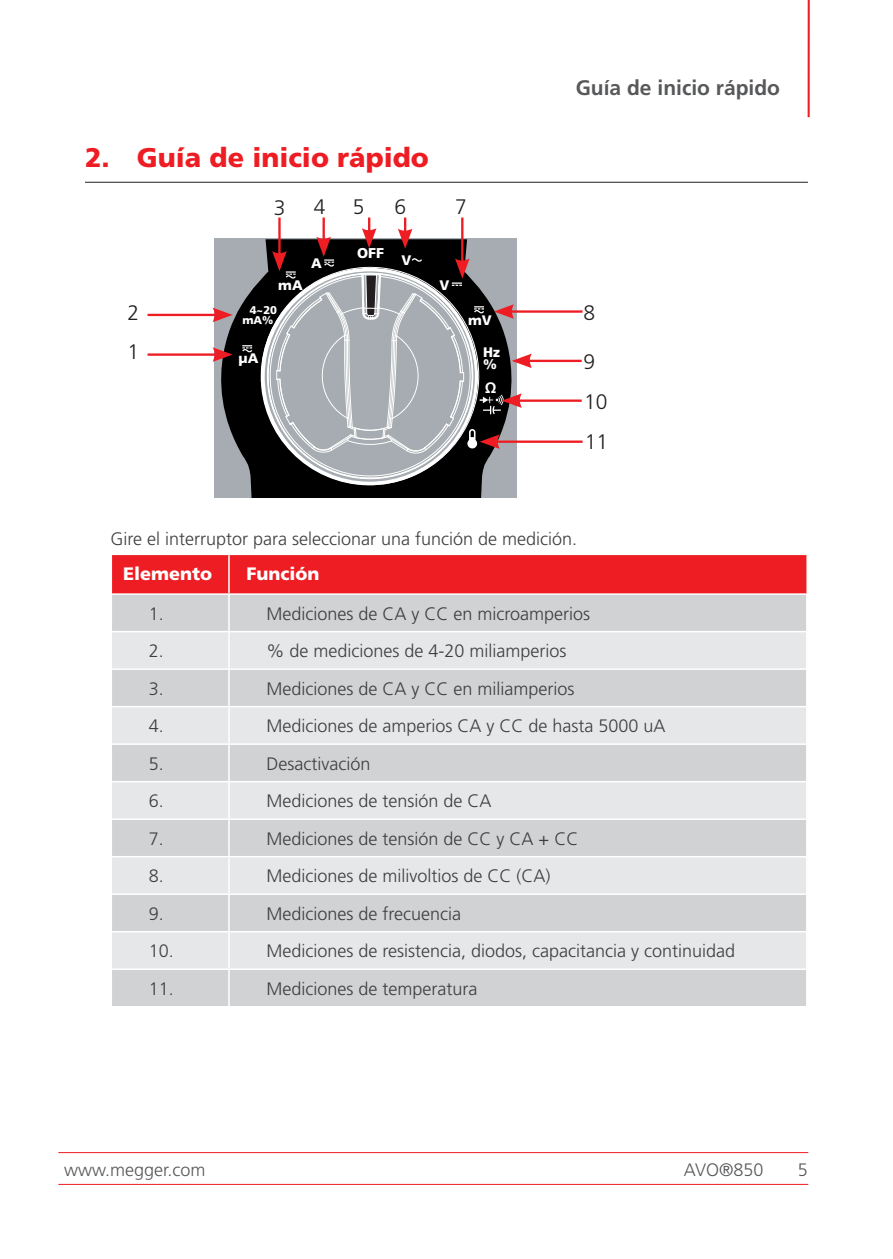
<style>
.page{position:relative;width:893px;height:1259px;background:#fff}
.page>*{position:absolute;margin:0;border:0;box-sizing:border-box;transform-origin:0 0}
.t1{font:900 27px "Frutiger LT Pro";color:#ee1d23}
.t2{font:700 21px "Frutiger LT Pro";color:#57585a}
.t3{font:300 21px "Frutiger LT Pro";color:#231f20}
.Table_Body_copy{font:300 18px "Frutiger LT Pro";color:#3e3e3f}
.Body{font:300 18px "Frutiger LT Pro";color:#3e3e3f}
.t4{font:300 18px "Frutiger LT Pro";color:#57585a}
.TableHeader{font:900 18px "Frutiger LT Pro";color:#fff}
.t5{font:700 15.3px "Frutiger LT Pro";color:#fff}
.t6{font:900 14.1px "Frutiger LT Pro";color:#fff}
.t7{font:900 13.8px/12.3px "Frutiger LT Pro";color:#fff}
.t8{font:900 11.1px/9.9px "Frutiger LT Pro";color:#fff}
</style>
<div class="page">
<hr style="left:58px;top:1152px;width:750px;height:1px;background:#ee1d23">
<hr style="left:58px;top:1184px;width:750px;height:1px;background:#ee1d23">
<hr style="left:808px;top:0;width:2px;height:117px;background:#ee1d23">
<hr style="left:85px;top:182px;width:723px;height:1px;background:#231f20">
<svg style="left:215px;top:239px;width:302px;height:259px;background:#494c4e"></svg>
<svg style="left:261px;top:267px;width:218px;height:218px;background:#3b3b3b"></svg>
<svg style="left:242px;top:345px;width:10px;height:7px"></svg>
<hr style="left:495px;top:440px;width:88px;height:3px;background:#ee1d23">
<hr style="left:517px;top:399px;width:65px;height:3px;background:#ee1d23">
<hr style="left:527px;top:360px;width:55px;height:2px;background:#ee1d23">
<hr style="left:509px;top:310px;width:74px;height:3px;background:#ee1d23">
<svg style="left:267px;top:217px;width:265px;height:262px"></svg>
<hr style="left:148px;top:353px;width:69px;height:3px;background:#ee1d23">
<svg style="left:212px;top:347px;width:21px;height:15px"></svg>
<hr style="left:148px;top:314px;width:69px;height:2px;background:#ee1d23">
<svg style="left:212px;top:308px;width:21px;height:14px"></svg>
<div style="left:112px;top:555px;width:694px;height:38px;background:#ee1d23"></div>
<div style="left:112px;top:595px;width:694px;height:411px;background:#d1d2d4"></div>
<svg style="left:112px;top:632px;width:694px;height:336px;background:#dcdddf"></svg>
<hr style="left:228px;top:555px;width:2px;height:38px;background:#fff">
<hr style="left:228px;top:595px;width:2px;height:36px;background:#fff">
<hr style="left:228px;top:632px;width:2px;height:36px;background:#fff">
<hr style="left:228px;top:670px;width:2px;height:36px;background:#fff">
<hr style="left:228px;top:707px;width:2px;height:36px;background:#fff">
<hr style="left:228px;top:745px;width:2px;height:36px;background:#fff">
<hr style="left:228px;top:782px;width:2px;height:36px;background:#fff">
<hr style="left:228px;top:820px;width:2px;height:36px;background:#fff">
<hr style="left:228px;top:857px;width:2px;height:36px;background:#fff">
<hr style="left:228px;top:895px;width:2px;height:36px;background:#fff">
<hr style="left:228px;top:932px;width:2px;height:36px;background:#fff">
<hr style="left:228px;top:970px;width:2px;height:36px;background:#fff">
<hr style="left:112px;top:631px;width:117px;height:1px;background:#fff">
<hr style="left:229px;top:631px;width:577px;height:1px;background:#fff">
<hr style="left:112px;top:668px;width:117px;height:2px;background:#fff">
<hr style="left:229px;top:668px;width:577px;height:2px;background:#fff">
<hr style="left:112px;top:706px;width:117px;height:1px;background:#fff">
<hr style="left:229px;top:706px;width:577px;height:1px;background:#fff">
<hr style="left:112px;top:743px;width:117px;height:2px;background:#fff">
<hr style="left:229px;top:743px;width:577px;height:2px;background:#fff">
<hr style="left:112px;top:781px;width:117px;height:1px;background:#fff">
<hr style="left:229px;top:781px;width:577px;height:1px;background:#fff">
<hr style="left:112px;top:818px;width:117px;height:2px;background:#fff">
<hr style="left:229px;top:818px;width:577px;height:2px;background:#fff">
<hr style="left:112px;top:856px;width:117px;height:1px;background:#fff">
<hr style="left:229px;top:856px;width:577px;height:1px;background:#fff">
<hr style="left:112px;top:893px;width:117px;height:2px;background:#fff">
<hr style="left:229px;top:893px;width:577px;height:2px;background:#fff">
<hr style="left:112px;top:931px;width:117px;height:1px;background:#fff">
<hr style="left:229px;top:931px;width:577px;height:1px;background:#fff">
<hr style="left:112px;top:968px;width:117px;height:2px;background:#fff">
<hr style="left:229px;top:968px;width:577px;height:2px;background:#fff">
<p class="t1" style="left:85px;top:142px;width:345px">2. Guía de inicio rápido</p>
<p class="t3" style="left:128px;top:300px;width:13px">2</p>
<p class="t3" style="left:128px;top:340px;width:13px">1</p>
<p class="t3" style="left:274px;top:196px;width:13px">3</p>
<p class="t3" style="left:314px;top:195px;width:13px">4</p>
<p class="t3" style="left:353px;top:195px;width:13px">5</p>
<p class="t3" style="left:395px;top:195px;width:13px">6</p>
<p class="t3" style="left:455px;top:195px;width:13px">7</p>
<p class="t7" style="left:278px;top:279px;width:26px">mA</p>
<p class="t8" style="left:242px;top:305px;width:36px;text-indent:7px">4~20 mA%</p>
<p class="t6" style="left:357px;top:245px;width:28px">OFF</p>
<p class="t7" style="left:311px;top:257px;width:12px">A</p>
<p class="t7" style="left:401px;top:254px;width:11px">V</p>
<p class="t7" style="left:238px;top:352px;width:21px">µA</p>
<p class="t7" style="left:440px;top:279px;width:11px">V</p>
<p class="t7" style="left:468px;top:314px;width:25px">mV</p>
<p class="t7" style="left:483px;top:346px;width:18px">Hz %</p>
<p class="t5" style="left:485px;top:378px;width:13px">Ω</p>
<p class="t2" style="left:576px;top:75px;width:206px">Guía de inicio rápido</p>
<p class="t3" style="left:583px;top:301px;width:13px">8</p>
<p class="t3" style="left:583px;top:349px;width:13px">9</p>
<p class="t3" style="left:584px;top:389px;width:25px">10</p>
<p class="t3" style="left:585px;top:430px;width:25px">11</p>
<p class="Body" style="left:111px;top:528px;width:468px">Gire el interruptor para seleccionar una función de medición.</p>
<p class="TableHeader" style="left:123px;top:562px;width:91px">Elemento</p>
<p class="TableHeader" style="left:246px;top:562px;width:75px">Función</p>
<p class="Table_Body_copy" style="left:149px;top:603px;width:17px">1.</p>
<p class="Table_Body_copy" style="left:266px;top:603px;width:325px">Mediciones de CA y CC en microamperios</p>
<p class="Table_Body_copy" style="left:149px;top:640px;width:17px">2.</p>
<p class="Table_Body_copy" style="left:266px;top:640px;width:302px">% de mediciones de 4-20 miliamperios</p>
<p class="Table_Body_copy" style="left:149px;top:678px;width:17px">3.</p>
<p class="Table_Body_copy" style="left:266px;top:678px;width:310px">Mediciones de CA y CC en miliamperios</p>
<p class="Table_Body_copy" style="left:149px;top:715px;width:17px">4.</p>
<p class="Table_Body_copy" style="left:266px;top:715px;width:401px">Mediciones de amperios CA y CC de hasta 5000 uA</p>
<p class="Table_Body_copy" style="left:149px;top:753px;width:17px">5.</p>
<p class="Table_Body_copy" style="left:266px;top:753px;width:105px">Desactivación</p>
<p class="Table_Body_copy" style="left:149px;top:790px;width:17px">6.</p>
<p class="Table_Body_copy" style="left:266px;top:790px;width:227px">Mediciones de tensión de CA</p>
<p class="Table_Body_copy" style="left:149px;top:828px;width:17px">7.</p>
<p class="Table_Body_copy" style="left:266px;top:828px;width:313px">Mediciones de tensión de CC y CA + CC</p>
<p class="Table_Body_copy" style="left:149px;top:865px;width:17px">8.</p>
<p class="Table_Body_copy" style="left:266px;top:865px;width:286px">Mediciones de milivoltios de CC (CA)</p>
<p class="Table_Body_copy" style="left:149px;top:903px;width:17px">9.</p>
<p class="Table_Body_copy" style="left:266px;top:903px;width:196px">Mediciones de frecuencia</p>
<p class="Table_Body_copy" style="left:149px;top:940px;width:27px">10.</p>
<p class="Table_Body_copy" style="left:266px;top:940px;width:470px">Mediciones de resistencia, diodos, capacitancia y continuidad</p>
<p class="Table_Body_copy" style="left:149px;top:978px;width:27px">11.</p>
<p class="Table_Body_copy" style="left:266px;top:978px;width:213px">Mediciones de temperatura</p>
<p class="t4" style="left:64px;top:1159px;width:143px">www.megger.com</p>
<p class="t4" style="left:684px;top:1159px;width:81px">AVO®850</p>
<p class="t4" style="left:798px;top:1159px;width:12px">5</p>
</div>
